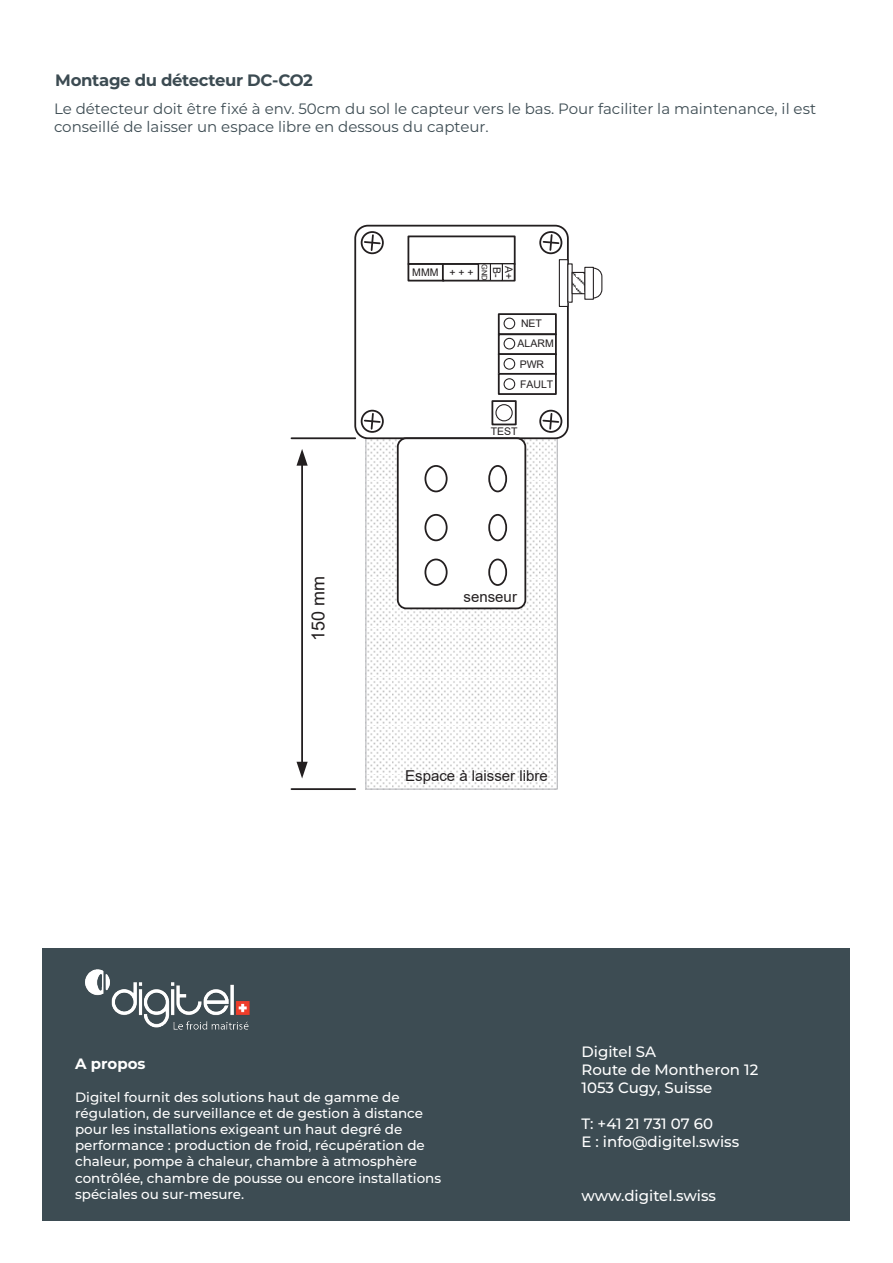
<style>
.page{position:relative;width:893px;height:1263px;background:#fff}
.page>*{position:absolute;margin:0;border:0;box-sizing:border-box;transform-origin:0 0}
.t1{font:18px "Arial";color:#231f20}
.t2{font:700 16.5px "Montserrat";letter-spacing:-.02em;color:#3c4b52}
.t3{font:15px/18px "Montserrat";color:#3c4b52}
.t4{font:500 15px "Montserrat";color:#fff}
.t5{font:15px "Arial";color:#231f20}
.t6{font:700 15px "Montserrat";color:#fff}
.t7{font:500 13.5px/16.2px "Montserrat";color:#fff}
.t8{font:10.5px/20.1px "Arial";color:#231f20}
.t9{font:7.5px "Arial";color:#231f20}
</style>
<div class="page">
<div style="left:43px;top:948px;width:807px;height:272px;background:#3d4c53"></div>
<img style="left:85px;top:969px;width:165px;height:61px">
<svg style="left:367px;top:440px;width:189px;height:348px"></svg>
<div style="left:365px;top:438px;width:193px;height:352px;border:1px solid #b2b3b7"></div>
<div style="left:354px;top:225px;width:215px;height:214px;border:2px solid #231f20;border-radius:13px"></div>
<div style="left:398px;top:438px;width:127px;height:170px;background:#fff;border-radius:9px"></div>
<div style="left:397px;top:437px;width:129px;height:172px;border:2px solid #231f20;border-radius:9px"></div>
<div style="left:361px;top:410px;width:23px;height:23px;border:2px solid #231f20;border-radius:50%"></div>
<div style="left:361px;top:231px;width:23px;height:23px;border:2px solid #231f20;border-radius:50%"></div>
<div style="left:539px;top:231px;width:23px;height:23px;border:2px solid #231f20;border-radius:50%"></div>
<div style="left:539px;top:410px;width:23px;height:23px;border:2px solid #231f20;border-radius:50%"></div>
<svg style="left:542px;top:233px;width:18px;height:19px"></svg>
<svg style="left:541px;top:412px;width:19px;height:19px"></svg>
<svg style="left:363px;top:412px;width:19px;height:19px"></svg>
<svg style="left:363px;top:233px;width:19px;height:19px"></svg>
<div style="left:488px;top:465px;width:19px;height:27px;border:2px solid #231f20;border-radius:50%"></div>
<div style="left:488px;top:514px;width:19px;height:27px;border:2px solid #231f20;border-radius:50%"></div>
<div style="left:488px;top:559px;width:19px;height:27px;border:2px solid #231f20;border-radius:50%"></div>
<div style="left:424px;top:559px;width:24px;height:27px;border:2px solid #231f20;border-radius:50%"></div>
<div style="left:424px;top:514px;width:24px;height:27px;border:2px solid #231f20;border-radius:50%"></div>
<div style="left:424px;top:465px;width:24px;height:27px;border:2px solid #231f20;border-radius:50%"></div>
<div style="left:498px;top:313px;width:59px;height:22px;border:2px solid #231f20"></div>
<div style="left:498px;top:333px;width:59px;height:22px;border:2px solid #231f20"></div>
<div style="left:498px;top:353px;width:59px;height:22px;border:2px solid #231f20"></div>
<div style="left:498px;top:373px;width:59px;height:22px;border:2px solid #231f20"></div>
<div style="left:559px;top:259px;width:9px;height:48px;border:1px solid #231f20"></div>
<div style="left:567px;top:263px;width:6px;height:40px;border:1px solid #231f20"></div>
<svg style="left:574px;top:274px;width:10px;height:18px"></svg>
<div style="left:572px;top:272px;width:15px;height:22px;border:1px solid #231f20"></div>
<div style="left:584px;top:268px;width:18px;height:30px;border:1px solid #231f20;border-radius:9px"></div>
<div style="left:585px;top:267px;width:8px;height:32px;background:#fff"></div>
<div style="left:584px;top:267px;width:10px;height:33px;border:1px solid #231f20"></div>
<svg style="left:495px;top:404px;width:18px;height:18px"></svg>
<div style="left:491px;top:400px;width:26px;height:25px;border:2px solid #231f20"></div>
<div style="left:496px;top:405px;width:16px;height:16px;background:#fff;border-radius:50%"></div>
<div style="left:495px;top:404px;width:18px;height:17px;border:1px solid #231f20;border-radius:50%"></div>
<div style="left:407px;top:235px;width:109px;height:30px;border:2px solid #231f20"></div>
<div style="left:407px;top:263px;width:38px;height:18px;border:2px solid #231f20"></div>
<div style="left:442px;top:263px;width:37px;height:18px;border:2px solid #231f20"></div>
<div style="left:502px;top:263px;width:13px;height:18px;border:1px solid #231f20"></div>
<div style="left:478px;top:263px;width:13px;height:18px;border:1px solid #231f20"></div>
<div style="left:490px;top:263px;width:13px;height:18px;border:1px solid #231f20"></div>
<div style="left:504px;top:318px;width:11px;height:11px;border:1px solid #231f20;border-radius:50%"></div>
<div style="left:504px;top:338px;width:11px;height:11px;border:1px solid #231f20;border-radius:50%"></div>
<div style="left:504px;top:358px;width:11px;height:12px;border:1px solid #231f20;border-radius:50%"></div>
<div style="left:504px;top:378px;width:11px;height:12px;border:1px solid #231f20;border-radius:50%"></div>
<hr style="left:291px;top:437px;width:64px;height:2px;background:#231f20">
<hr style="left:291px;top:788px;width:64px;height:2px;background:#231f20">
<hr style="left:301px;top:464px;width:2px;height:299px;background:#231f20">
<svg style="left:296px;top:449px;width:12px;height:17px"></svg>
<svg style="left:296px;top:762px;width:12px;height:16px"></svg>
<p class="t2" style="left:55px;top:68px;width:259px">Montage du détecteur DC-CO2</p>
<p class="t3" style="left:54px;top:100px;width:764px">Le détecteur doit être fixé à env. 50cm du sol le capteur vers le bas. Pour faciliter la maintenance, il est conseillé de laisser un espace libre en dessous du capteur.</p>
<p class="t9" style="left:489px;top:264px;width:18px;rotate:90deg">GND</p>
<p class="t8" style="left:519px;top:266px;width:15px;rotate:90deg">A+</p>
<p class="t8" style="left:412px;top:262px;width:63px">MMM +++</p>
<p class="t8" style="left:507px;top:267px;width:12px;rotate:90deg">B-</p>
<p class="t8" style="left:518px;top:314px;width:38px;text-indent:3px">NET<br>ALARM<br>PWR<br>FAULT</p>
<p class="t1" style="left:306px;top:641px;width:67px;rotate:-90deg">150 mm</p>
<p class="t8" style="left:491px;top:421px;width:28px">TEST</p>
<p class="t5" style="left:464px;top:587px;width:55px">senseur</p>
<p class="t5" style="left:405px;top:765px;width:144px">Espace à laisser libre</p>
<p class="t6" style="left:75px;top:1053px;width:72px">A propos</p>
<p class="t7" style="left:75px;top:1088px;width:368px">Digitel fournit des solutions haut de gamme de régulation, de surveillance et de gestion à distance pour les installations exigeant un haut degré de performance : production de froid, récupération de chaleur, pompe à chaleur, chambre à atmosphère contrôlée, chambre de pousse ou encore installations spéciales ou sur-mesure.</p>
<p class="t4" style="left:581px;top:1041px;width:76px">Digitel SA</p>
<p class="t4" style="left:581px;top:1059px;width:178px">Route de Montheron 12</p>
<p class="t4" style="left:581px;top:1077px;width:132px">1053 Cugy, Suisse</p>
<p class="t4" style="left:581px;top:1113px;width:133px">T: +41 21 731 07 60</p>
<p class="t4" style="left:581px;top:1131px;width:159px">E : info@digitel.swiss</p>
<p class="t4" style="left:581px;top:1185px;width:136px">www.digitel.swiss</p>
</div>
